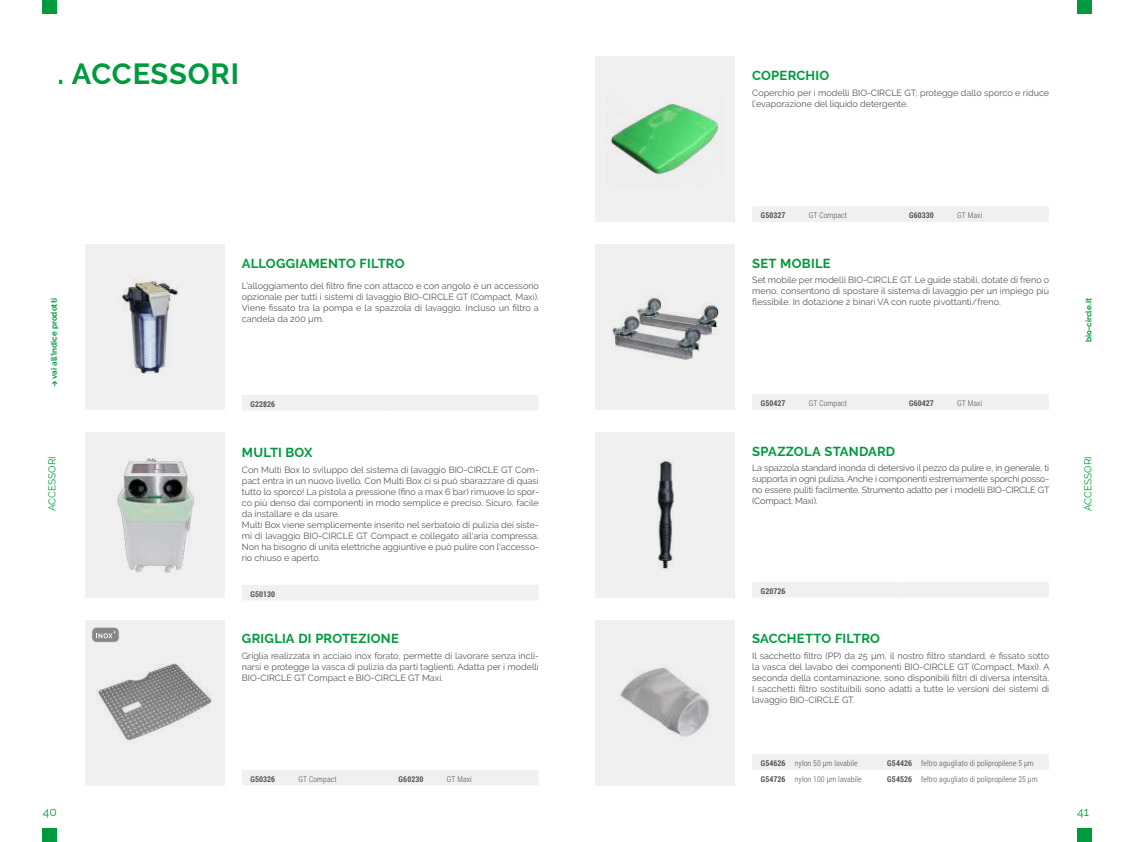
<style>
.page{position:relative;width:1134px;height:842px;background:#fff}
.page>*{position:absolute;margin:0;border:0;box-sizing:border-box;transform-origin:0 0}
.t1{font:700 29px "Raleway";letter-spacing:.03em;color:#009a3e}
.t2{font:700 13px "Raleway";letter-spacing:.015em;color:#009a3e}
.t3{font:12px "Raleway";color:#009a3e}
.t4{font:10px "Raleway";color:#009a3e}
.t5{font:9px/11px "Raleway";color:#53565a;text-align:justify}
.t6{font:300 8px "Roboto Condensed";letter-spacing:.01em;color:#53565a}
.t7{font:700 8px "Roboto Condensed";letter-spacing:.01em;color:#53565a}
.t8{font:700 8px "Raleway";color:#009a3e}
.s1{font-weight:700}
</style>
<div class="page">
<div style="left:1077px;top:0;width:14px;height:14px;background:#009a3e"></div>
<div style="left:1077px;top:828px;width:14px;height:14px;background:#009a3e"></div>
<div style="left:43px;top:0;width:14px;height:14px;background:#009a3e"></div>
<div style="left:43px;top:828px;width:14px;height:14px;background:#009a3e"></div>
<div style="left:85px;top:432px;width:140px;height:165px;background:#f0f0f0"></div>
<div style="left:85px;top:620px;width:140px;height:165px;background:#f0f0f0"></div>
<div style="left:85px;top:244px;width:140px;height:166px;background:#f0f0f0"></div>
<div style="left:752px;top:754px;width:297px;height:16px;background:#f0f0f0"></div>
<div style="left:752px;top:582px;width:297px;height:15px;background:#f0f0f0"></div>
<div style="left:242px;top:585px;width:296px;height:15px;background:#f0f0f0"></div>
<div style="left:242px;top:395px;width:296px;height:15px;background:#f0f0f0"></div>
<div style="left:242px;top:770px;width:296px;height:15px;background:#f0f0f0"></div>
<div style="left:752px;top:207px;width:297px;height:15px;background:#f0f0f0"></div>
<div style="left:752px;top:394px;width:297px;height:16px;background:#f0f0f0"></div>
<div style="left:595px;top:432px;width:140px;height:165px;background:#f0f0f0"></div>
<div style="left:595px;top:620px;width:140px;height:165px;background:#f0f0f0"></div>
<div style="left:595px;top:57px;width:140px;height:165px;background:#f0f0f0"></div>
<div style="left:595px;top:244px;width:140px;height:166px;background:#f0f0f0"></div>
<img style="left:611px;top:100px;width:108px;height:74px">
<img style="left:96px;top:663px;width:116px;height:78px">
<img style="left:657px;top:459px;width:17px;height:111px">
<img style="left:117px;top:458px;width:78px;height:114px">
<img style="left:620px;top:667px;width:89px;height:70px">
<img style="left:612px;top:297px;width:106px;height:63px">
<img style="left:118px;top:279px;width:61px;height:95px">
<div style="left:92px;top:627px;width:27px;height:16px;background:#dfdfdf;border-radius:5px"></div>
<div style="left:92px;top:628px;width:27px;height:14px;background:#878786;border-radius:4px"></div>
<svg style="left:96px;top:630px;width:20px;height:8px"></svg>
<h1 class="t1" style="left:57px;top:57px;width:183px">. ACCESSORI</h1>
<h2 class="t2" style="left:752px;top:68px;width:79px">COPERCHIO</h2>
<p class="t5" style="left:752px;top:87px;width:298px">Coperchio per i modelli BIO-CIRCLE GT; protegge dallo sporco e riduce l’evaporazione del liquido detergente.</p>
<p class="t7" style="left:761px;top:210px;width:26px">G50327</p>
<p class="t6" style="left:809px;top:210px;width:40px">GT Compact</p>
<p class="t7" style="left:909px;top:210px;width:26px">G60330</p>
<p class="t6" style="left:957px;top:210px;width:27px">GT Maxi</p>
<h2 class="t2" style="left:242px;top:256px;width:164px">ALLOGGIAMENTO FILTRO</h2>
<h2 class="t2" style="left:752px;top:256px;width:80px">SET MOBILE</h2>
<p class="t8" style="left:49px;top:379px;width:82px;rotate:-90deg">vai all'indice prodotti</p>
<p class="t5" style="left:242px;top:280px;width:298px">L’alloggiamento del filtro fine con attacco e con angolo è un accessorio opzionale per tutti i sistemi di lavaggio BIO-CIRCLE GT (Compact, Maxi).<br>Viene fissato tra la pompa e la spazzola di lavaggio. Incluso un filtro a candela da 200 µm.</p>
<p class="t5" style="left:752px;top:275px;width:298px">Set mobile per modelli BIO-CIRCLE GT. Le guide stabili, dotate di freno o meno, consentono di spostare il sistema di lavaggio per un impiego più flessibile. In dotazione 2 binari VA con ruote pivottanti/freno.</p>
<p class="t8" style="left:1084px;top:342px;width:45px;rotate:-90deg">bio-circle.it</p>
<p class="t7" style="left:250px;top:398px;width:26px">G22826</p>
<p class="t7" style="left:761px;top:398px;width:26px">G50427</p>
<p class="t6" style="left:809px;top:398px;width:40px">GT Compact</p>
<p class="t7" style="left:909px;top:398px;width:26px">G60427</p>
<p class="t6" style="left:957px;top:398px;width:27px">GT Maxi</p>
<p class="t4" style="left:46px;top:511px;width:56px;rotate:-90deg">ACCESSORI</p>
<h2 class="t2" style="left:242px;top:445px;width:72px">MULTI BOX</h2>
<p class="t5" style="left:242px;top:464px;width:299px;text-align:left">Con Multi Box lo sviluppo del sistema di lavaggio BIO-CIRCLE GT Com&shy;pact entra in un nuovo livello. Con Multi Box ci si può sbarazzare di quasi tutto lo sporco! La pistola a pressione (fino a max 6 bar) rimuove lo spor&shy;co più denso dai componenti in modo semplice e preciso. Sicuro, facile da installare e da usare.<br>Multi Box viene semplicemente inserito nel serbatoio di pulizia dei siste&shy;mi di lavaggio BIO-CIRCLE GT Compact e collegato all'aria compressa.<br>Non ha bisogno di unità elettriche aggiuntive e può pulire con l'accesso&shy;rio chiuso e aperto.</p>
<h2 class="t2" style="left:752px;top:444px;width:145px">SPAZZOLA STANDARD</h2>
<p class="t5" style="left:752px;top:462px;width:299px">La spazzola standard inonda di detersivo il pezzo da pulire e, in generale, ti supporta in ogni pulizia. Anche i componenti estremamente sporchi posso&shy;no essere puliti facilmente. Strumento adatto per i modelli BIO-CIRCLE GT (Compact, Maxi).</p>
<p class="t4" style="left:1082px;top:511px;width:56px;rotate:-90deg">ACCESSORI</p>
<p class="t7" style="left:250px;top:588px;width:26px">G50130</p>
<p class="t7" style="left:761px;top:585px;width:26px">G20726</p>
<h2 class="t2" style="left:242px;top:631px;width:159px">GRIGLIA DI PROTEZIONE</h2>
<h2 class="t2" style="left:752px;top:631px;width:129px">SACCHETTO FILTRO</h2>
<p class="t5" style="left:242px;top:650px;width:299px">Griglia realizzata in acciaio inox forato, permette di lavorare senza incli&shy;narsi e protegge la vasca di pulizia da parti taglienti. Adatta per i modelli BIO-CIRCLE GT Compact e BIO-CIRCLE GT Maxi.</p>
<p class="t5" style="left:752px;top:650px;width:299px">Il sacchetto filtro (PP) da 25 µm, il nostro filtro standard, è fissato sotto la vasca del lavabo dei componenti BIO-CIRCLE GT (Compact, Maxi). A seconda della contaminazione, sono disponibili filtri di diversa intensità.<br>I sacchetti filtro sostituibili sono adatti a tutte le versioni dei sistemi di lavaggio BIO-CIRCLE GT.</p>
<p class="t7" style="left:250px;top:773px;width:26px">G50326</p>
<p class="t6" style="left:299px;top:773px;width:40px">GT Compact</p>
<p class="t7" style="left:399px;top:773px;width:26px">G60230</p>
<p class="t6" style="left:447px;top:773px;width:27px">GT Maxi</p>
<p class="t6" style="left:761px;top:758px;width:98px"><span class="s1">G54626</span> nylon 50 µm lavabile</p>
<p class="t6" style="left:887px;top:758px;width:148px"><span class="s1">G54426</span> feltro agugliato di polipropilene 5 µm</p>
<p class="t6" style="left:761px;top:773px;width:102px"><span class="s1">G54726</span> nylon 100 µm lavabile</p>
<p class="t6" style="left:887px;top:773px;width:152px"><span class="s1">G54526</span> feltro agugliato di polipropilene 25 µm</p>
<h3 class="t3" style="left:43px;top:804px;width:15px">40</h3>
<h3 class="t3" style="left:1077px;top:804px;width:13px">41</h3>
</div>
